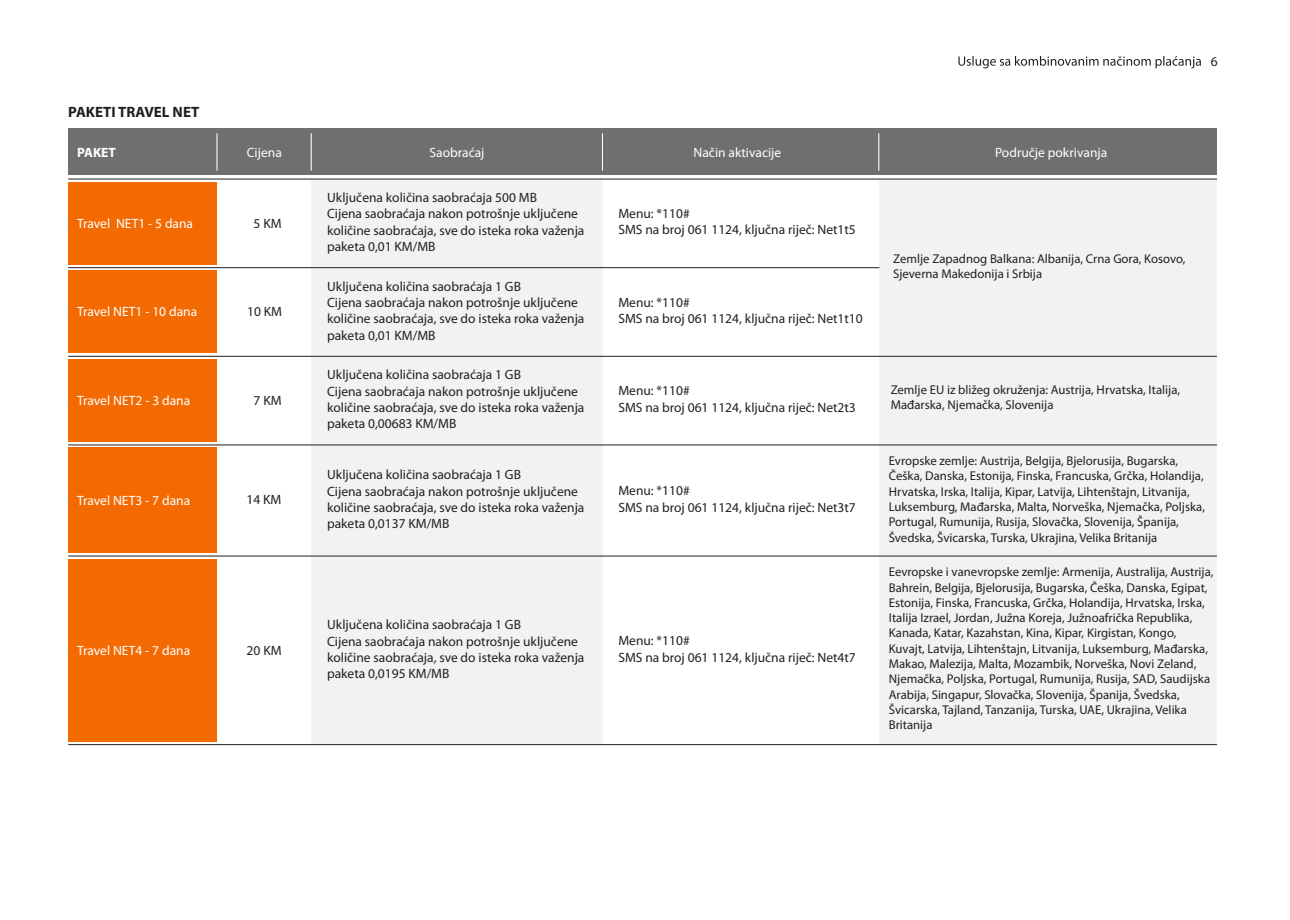
<style>
.page{position:relative;width:1290px;height:920px;background:#fff}
.page>*{position:absolute;margin:0;border:0;box-sizing:border-box;transform-origin:0 0}
.t1{font:700 15px "Myriad Pro";color:#231f20}
.t2{font:13.5px/16.2px "Myriad Pro";color:#231f20}
.t3{font:13.5px "Myriad Pro";color:#fff}
.t4{font:700 13.5px "Myriad Pro";color:#fff}
.t5{font:12.75px/15.3px "Myriad Pro";color:#231f20}
</style>
<div class="page">
<div style="left:311px;top:179px;width:291px;height:565px;background:#f2f2f3"></div>
<div style="left:879px;top:179px;width:338px;height:565px;background:#f2f2f3"></div>
<div style="left:69px;top:448px;width:148px;height:105px;background:#f36a03"></div>
<div style="left:69px;top:559px;width:148px;height:183px;background:#f36a03"></div>
<hr style="left:68px;top:267px;width:811px;height:1px;background:#231f20">
<hr style="left:68px;top:356px;width:1149px;height:1px;background:#231f20">
<hr style="left:68px;top:445px;width:1149px;height:1px;background:#231f20">
<hr style="left:68px;top:556px;width:1149px;height:1px;background:#231f20">
<div style="left:69px;top:182px;width:148px;height:82px;background:#f36a03"></div>
<div style="left:69px;top:270px;width:148px;height:83px;background:#f36a03"></div>
<div style="left:69px;top:359px;width:148px;height:83px;background:#f36a03"></div>
<svg style="left:958px;top:56px;width:243px;height:12px"></svg>
<div style="left:68px;top:129px;width:1149px;height:46px;background:#6d6f71"></div>
<hr style="left:216px;top:133px;width:2px;height:38px;background:#fff">
<hr style="left:602px;top:133px;width:1px;height:38px;background:#fff">
<hr style="left:878px;top:133px;width:1px;height:38px;background:#fff">
<hr style="left:311px;top:133px;width:1px;height:38px;background:#fff">
<hr style="left:68px;top:744px;width:1149px;height:1px;background:#231f20">
<hr style="left:68px;top:179px;width:1149px;height:1px;background:#231f20">
<p class="t2" style="left:1211px;top:54px;width:8px">6</p>
<p class="t1" style="left:68px;top:105px;width:132px">PAKETI TRAVEL NET</p>
<p class="t4" style="left:77px;top:147px;width:40px">PAKET</p>
<p class="t3" style="left:247px;top:147px;width:37px">Cijena</p>
<p class="t3" style="left:430px;top:147px;width:56px">Saobraćaj</p>
<p class="t3" style="left:693px;top:147px;width:89px">Način aktivacije</p>
<p class="t3" style="left:995px;top:147px;width:114px">Područje pokrivanja</p>
<p class="t3" style="left:77px;top:218px;width:118px">Travel NET1 - 5 dana</p>
<p class="t3" style="left:77px;top:306px;width:122px">Travel NET1 - 10 dana</p>
<p class="t3" style="left:77px;top:395px;width:115px">Travel NET2 - 3 dana</p>
<p class="t2" style="left:254px;top:216px;width:29px">5 KM</p>
<p class="t2" style="left:247px;top:305px;width:36px">10 KM</p>
<p class="t2" style="left:254px;top:393px;width:29px">7 KM</p>
<p class="t2" style="left:327px;top:191px;width:259px">Uključena količina saobraćaja 500 MB<br>Cijena saobraćaja nakon potrošnje uključene količine saobraćaja, sve do isteka roka važenja paketa 0,01 KM/MB</p>
<p class="t2" style="left:327px;top:279px;width:259px">Uključena količina saobraćaja 1 GB<br>Cijena saobraćaja nakon potrošnje uključene količine saobraćaja, sve do isteka roka važenja paketa 0,01 KM/MB</p>
<p class="t2" style="left:327px;top:368px;width:259px">Uključena količina saobraćaja 1 GB<br>Cijena saobraćaja nakon potrošnje uključene količine saobraćaja, sve do isteka roka važenja paketa 0,00683 KM/MB</p>
<p class="t2" style="left:618px;top:207px;width:239px">Menu: *110#<br>SMS na broj 061 1124, ključna riječ: Net1t5</p>
<p class="t2" style="left:618px;top:295px;width:246px">Menu: *110#<br>SMS na broj 061 1124, ključna riječ: Net1t10</p>
<p class="t2" style="left:618px;top:384px;width:239px">Menu: *110#<br>SMS na broj 061 1124, ključna riječ: Net2t3</p>
<p class="t5" style="left:893px;top:252px;width:294px">Zemlje Zapadnog Balkana: Albanija, Crna Gora, Kosovo,<br>Sjeverna Makedonija i Srbija</p>
<p class="t5" style="left:891px;top:383px;width:291px">Zemlje EU iz bližeg okruženja: Austrija, Hrvatska, Italija,<br>Mađarska, Njemačka, Slovenija</p>
<p class="t3" style="left:77px;top:495px;width:115px">Travel NET3 - 7 dana</p>
<p class="t3" style="left:77px;top:645px;width:115px">Travel NET4 - 7 dana</p>
<p class="t2" style="left:247px;top:493px;width:36px">14 KM</p>
<p class="t2" style="left:247px;top:643px;width:36px">20 KM</p>
<p class="t2" style="left:327px;top:468px;width:259px">Uključena količina saobraćaja 1 GB<br>Cijena saobraćaja nakon potrošnje uključene količine saobraćaja, sve do isteka roka važenja paketa 0,0137 KM/MB</p>
<p class="t2" style="left:327px;top:618px;width:259px">Uključena količina saobraćaja 1 GB<br>Cijena saobraćaja nakon potrošnje uključene količine saobraćaja, sve do isteka roka važenja paketa 0,0195 KM/MB</p>
<p class="t2" style="left:618px;top:484px;width:239px">Menu: *110#<br>SMS na broj 061 1124, ključna riječ: Net3t7</p>
<p class="t2" style="left:618px;top:634px;width:239px">Menu: *110#<br>SMS na broj 061 1124, ključna riječ: Net4t7</p>
<p class="t5" style="left:889px;top:454px;width:318px">Evropske zemlje: Austrija, Belgija, Bjelorusija, Bugarska, Češka, Danska, Estonija, Finska, Francuska, Grčka, Holandija, Hrvatska, Irska, Italija, Kipar, Latvija, Lihtenštajn, Litvanija, Luksemburg, Mađarska, Malta, Norveška, Njemačka, Poljska, Portugal, Rumunija, Rusija, Slovačka, Slovenija, Španija, Švedska, Švicarska, Turska, Ukrajina, Velika Britanija</p>
<p class="t5" style="left:889px;top:565px;width:326px">Eevropske i vanevropske zemlje: Armenija, Australija, Austrija, Bahrein, Belgija, Bjelorusija, Bugarska, Češka, Danska, Egipat, Estonija, Finska, Francuska, Grčka, Holandija, Hrvatska, Irska, Italija Izrael, Jordan, Južna Koreja, Južnoafrička Republika, Kanada, Katar, Kazahstan, Kina, Kipar, Kirgistan, Kongo, Kuvajt, Latvija, Lihtenštajn, Litvanija, Luksemburg, Mađarska, Makao, Malezija, Malta, Mozambik, Norveška, Novi Zeland, Njemačka, Poljska, Portugal, Rumunija, Rusija, SAD, Saudijska Arabija, Singapur, Slovačka, Slovenija, Španija, Švedska, Švicarska, Tajland, Tanzanija, Turska, UAE, Ukrajina, Velika Britanija</p>
</div>
